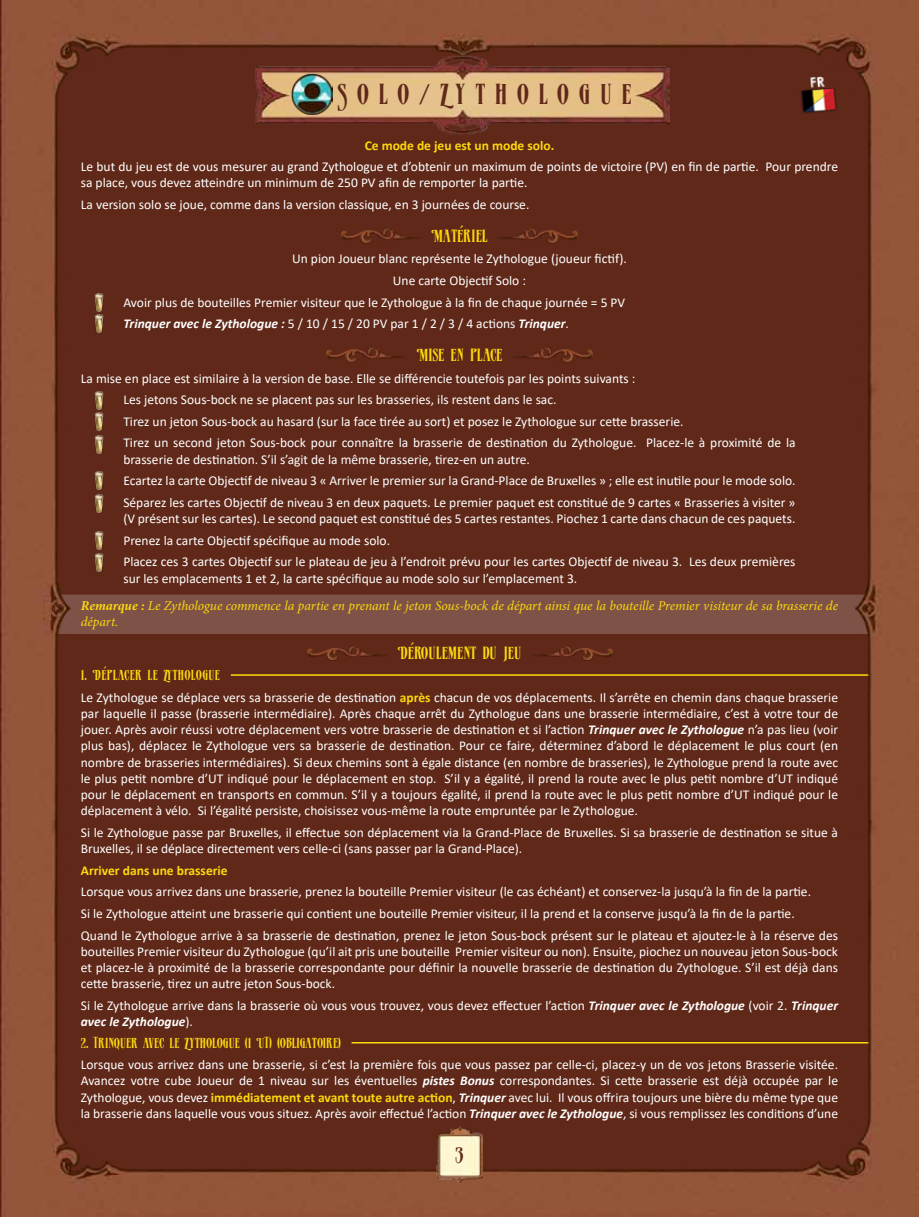
<style>
.page{position:relative;width:919px;height:1217px;background:#fff}
.page>*{position:absolute;margin:0;border:0;box-sizing:border-box;transform-origin:0 0}
.t1{font:27px "Verve";letter-spacing:.345em;color:#5f2819}
.t2{font:21px "Verve";color:#5f2819}
.t3{font:16.5px "Verve";color:#fdd90c}
.t4{font:13.5px/16.2px "Calibri";color:#fff}
.t5{font:italic 13.5px/16.2px "Minion Pro";letter-spacing:-.005em;color:#fdd90c}
.t6{font:italic 700 13.5px "Calibri";color:#fff}
.t7{font:700 13.5px "Calibri";color:#fdd90c}
.t8{font:13.5px "Verve";color:#fdd90c}
.t9{font:13.5px "Verve";letter-spacing:.025em;color:#fdd90c}
.s1{font-weight:400;font-style:normal}
.s2{font-weight:700}
.s3{font-weight:700;color:#fdd90c}
.s4{font-weight:700;font-style:italic}
</style>
<div class="page">
<img style="left:0;top:0;width:918px;height:1216px">
<img style="left:437px;top:1125px;width:45px;height:56px">
<img style="left:255px;top:54px;width:414px;height:80px">
<img style="left:291px;top:73px;width:42px;height:42px">
<img style="left:326px;top:345px;width:80px;height:18px">
<img style="left:512px;top:345px;width:80px;height:18px">
<img style="left:341px;top:227px;width:80px;height:17px">
<img style="left:498px;top:227px;width:79px;height:17px">
<img style="left:307px;top:644px;width:80px;height:17px">
<img style="left:533px;top:644px;width:79px;height:17px">
<img style="left:94px;top:294px;width:10px;height:18px">
<img style="left:94px;top:315px;width:10px;height:18px">
<img style="left:94px;top:391px;width:10px;height:18px">
<img style="left:94px;top:412px;width:10px;height:19px">
<img style="left:94px;top:435px;width:10px;height:18px">
<img style="left:94px;top:471px;width:10px;height:18px">
<img style="left:94px;top:494px;width:10px;height:18px">
<img style="left:94px;top:531px;width:10px;height:18px">
<img style="left:94px;top:553px;width:10px;height:18px">
<img style="left:798px;top:77px;width:40px;height:38px">
<h1 class="t1" style="left:337px;top:77px;width:296px">SOLO/ZYTHOLOGUE</h1>
<p class="t7" style="left:365px;top:135px;width:191px">Ce mode de jeu est un mode solo.</p>
<p class="t4" style="left:81px;top:158px;width:758px">Le but du jeu est de vous mesurer au grand Zythologue et d’obtenir un maximum de points de victoire (PV) en fin de partie. Pour prendre sa place, vous devez atteindre un minimum de 250 PV afin de remporter la partie.</p>
<p class="t4" style="left:81px;top:196px;width:450px">La version solo se joue, comme dans la version classique, en 3 journées de course.</p>
<p class="t3" style="left:431px;top:225px;width:58px">MATÉRIEL</p>
<p class="t4" style="left:292px;top:248px;width:336px;line-height:21.6px;text-align:center">Un pion Joueur blanc représente le Zythologue (joueur fictif).<br>Une carte Objectif Solo :</p>
<p class="t4" style="left:96px;top:293px;width:530px">• Avoir plus de bouteilles Premier visiteur que le Zythologue à la fin de chaque journée = 5 PV</p>
<p class="t6" style="left:96px;top:314px;width:474px">• Trinquer avec le Zythologue : <span class="s1">5 / 10 / 15 / 20 PV par 1 / 2 / 3 / 4 actions</span> Trinquer<span class="s1">.</span></p>
<p class="t3" style="left:416px;top:344px;width:87px">MISE EN PLACE</p>
<p class="t4" style="left:81px;top:369px;width:556px">La mise en place est similaire à la version de base. Elle se différencie toutefois par les points suivants :</p>
<p class="t4" style="left:96px;top:391px;width:461px">• Les jetons Sous-bock ne se placent pas sur les brasseries, ils restent dans le sac.</p>
<p class="t4" style="left:96px;top:413px;width:588px">• Tirez un jeton Sous-bock au hasard (sur la face tirée au sort) et posez le Zythologue sur cette brasserie.</p>
<p class="t4" style="left:123px;top:434px;width:673px;text-indent:-27px">• Tirez un second jeton Sous-bock pour connaître la brasserie de destination du Zythologue. Placez-le à proximité de la brasserie de destination. S’il s’agit de la même brasserie, tirez-en un autre.</p>
<p class="t4" style="left:96px;top:472px;width:700px">• Ecartez la carte Objectif de niveau 3 « Arriver le premier sur la Grand-Place de Bruxelles » ; elle est inutile pour le mode solo.</p>
<p class="t4" style="left:96px;top:494px;width:700px;text-align:right">• Séparez les cartes Objectif de niveau 3 en deux paquets. Le premier paquet est constitué de 9 cartes « Brasseries à visiter » (V présent sur les cartes). Le second paquet est constitué des 5 cartes restantes. Piochez 1 carte dans chacun de ces paquets.</p>
<p class="t4" style="left:96px;top:531px;width:295px">• Prenez la carte Objectif spécifique au mode solo.</p>
<p class="t4" style="left:123px;top:553px;width:673px;text-indent:-27px">• Placez ces 3 cartes Objectif sur le plateau de jeu à l’endroit prévu pour les cartes Objectif de niveau 3. Les deux premières sur les emplacements 1 et 2, la carte spécifique au mode solo sur l’emplacement 3.</p>
<p class="t5" style="left:81px;top:597px;width:758px"><span class="s2">Remarque :</span> Le Zythologue commence la partie en prenant le jeton Sous-bock de départ ainsi que la bouteille Premier visiteur de sa brasserie de départ.</p>
<p class="t3" style="left:397px;top:641px;width:125px">DÉROULEMENT DU JEU</p>
<p class="t9" style="left:81px;top:666px;width:141px">1. DÉPLACER LE ZYTHOLOGUE</p>
<p class="t4" style="left:81px;top:688px;width:758px;text-align:justify">Le Zythologue se déplace vers sa brasserie de destination <span class="s3">après</span> chacun de vos déplacements. Il s’arrête en chemin dans chaque brasserie par laquelle il passe (brasserie intermédiaire). Après chaque arrêt du Zythologue dans une brasserie intermédiaire, c’est à votre tour de jouer. Après avoir réussi votre déplacement vers votre brasserie de destination et si l’action <span class="s4">Trinquer avec le Zythologue</span> n’a pas lieu (voir plus bas), déplacez le Zythologue vers sa brasserie de destination. Pour ce faire, déterminez d’abord le déplacement le plus court (en nombre de brasseries intermédiaires). Si deux chemins sont à égale distance (en nombre de brasseries), le Zythologue prend la route avec le plus petit nombre d’UT indiqué pour le déplacement en stop. S’il y a égalité, il prend la route avec le plus petit nombre d’UT indiqué pour le déplacement en transports en commun. S’il y a toujours égalité, il prend la route avec le plus petit nombre d’UT indiqué pour le déplacement à vélo. Si l’égalité persiste, choisissez vous-même la route empruntée par le Zythologue.</p>
<p class="t4" style="left:81px;top:823px;width:758px">Si le Zythologue passe par Bruxelles, il effectue son déplacement via la Grand-Place de Bruxelles. Si sa brasserie de destination se situe à<br>Bruxelles, il se déplace directement vers celle-ci (sans passer par la Grand-Place).</p>
<p class="t7" style="left:81px;top:860px;width:148px">Arriver dans une brasserie</p>
<p class="t4" style="left:81px;top:880px;width:758px;line-height:21.6px">Lorsque vous arrivez dans une brasserie, prenez la bouteille Premier visiteur (le cas échéant) et conservez-la jusqu’à la fin de la partie.<br>Si le Zythologue atteint une brasserie qui contient une bouteille Premier visiteur, il la prend et la conserve jusqu’à la fin de la partie.<br>Quand le Zythologue arrive à sa brasserie de destination, prenez le jeton Sous-bock présent sur le plateau et ajoutez-le à la réserve des</p>
<p class="t4" style="left:81px;top:942px;width:758px;text-align:justify">bouteilles Premier visiteur du Zythologue (qu’il ait pris une bouteille Premier visiteur ou non). Ensuite, piochez un nouveau jeton Sous-bock et placez-le à proximité de la brasserie correspondante pour définir la nouvelle brasserie de destination du Zythologue. S’il est déjà dans cette brasserie, tirez un autre jeton Sous-bock.</p>
<p class="t4" style="left:81px;top:996px;width:758px">Si le Zythologue arrive dans la brasserie où vous vous trouvez, vous devez effectuer l’action <span class="s4">Trinquer avec le Zythologue</span> (voir 2. <span class="s4">Trinquer avec le Zythologue</span>).</p>
<p class="t8" style="left:81px;top:1033px;width:262px">2. TRINQUER AVEC LE ZYTHOLOGUE (1 UT) (OBLIGATOIRE)</p>
<p class="t4" style="left:81px;top:1055px;width:758px;text-align:justify">Lorsque vous arrivez dans une brasserie, si c’est la première fois que vous passez par celle-ci, placez-y un de vos jetons Brasserie visitée.<br>Avancez votre cube Joueur de 1 niveau sur les éventuelles <span class="s4">pistes Bonus</span> correspondantes. Si cette brasserie est déjà occupée par le Zythologue, vous devez <span class="s3">immédiatement et avant toute autre action</span>, <span class="s4">Trinquer</span> avec lui. Il vous offrira toujours une bière du même type que la brasserie dans laquelle vous vous situez. Après avoir effectué l’action <span class="s4">Trinquer avec le Zythologue</span>, si vous remplissez les conditions d’une</p>
<h2 class="t2" style="left:455px;top:1141px;width:10px">3</h2>
</div>
